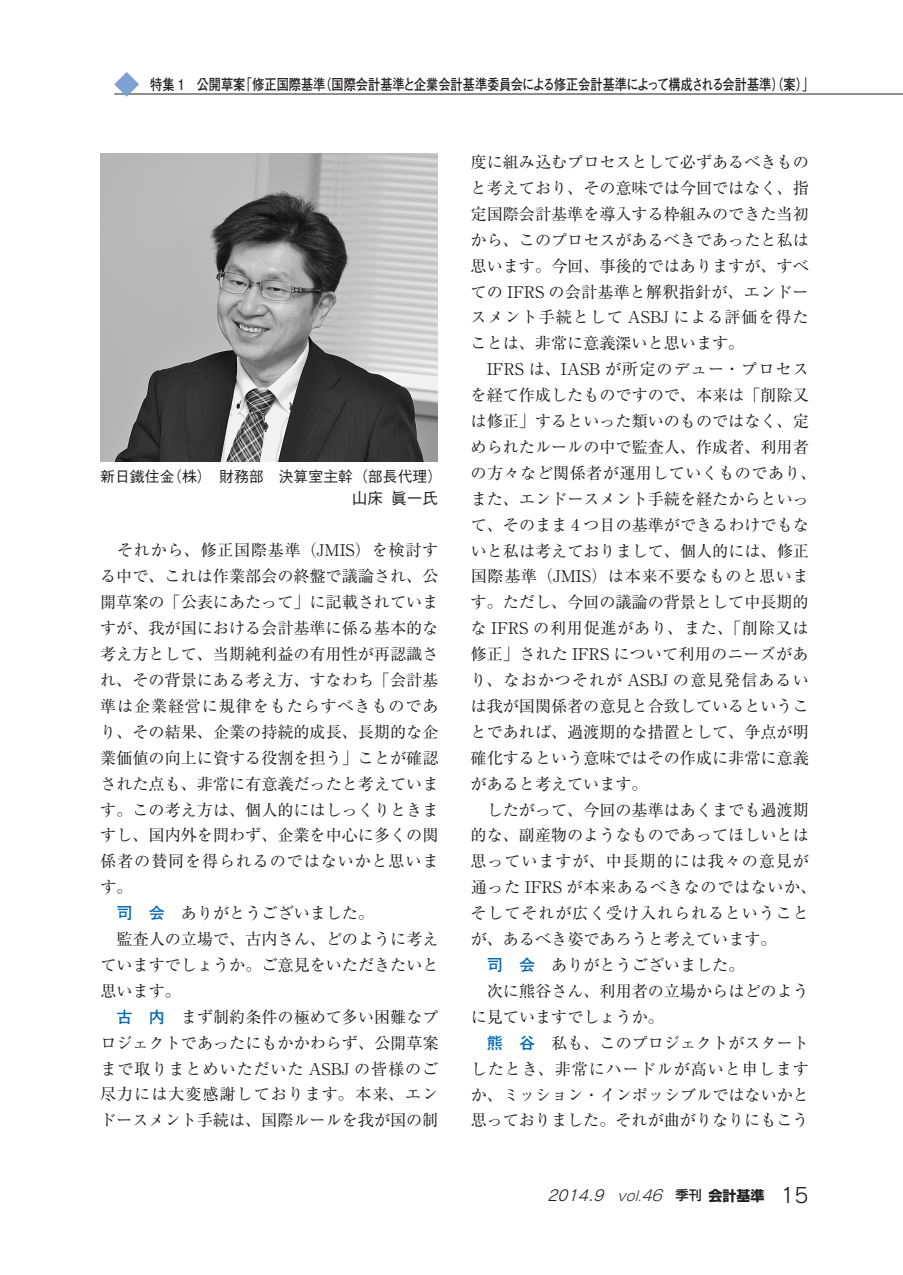
<style>
.page{position:relative;width:903px;height:1275px;background:#fff}
.page>*{position:absolute;margin:0;border:0;box-sizing:border-box;transform-origin:0 0}
.t1{font:16.1px/25.9px "Ryumin Pr 5";color:#231f20}
.t2{font:500 15.75px "Gothic BBB Pr 5";color:#231f20}
.t3{font:700 14.88px "Futo Go B101 Pr 5";color:#231f20;scale:.82 1}
.t4{font:500 14.88px "Gothic BBB Pr 5";color:#231f20}
.t5{font:italic 14.88px "Rodin Pro M";color:#231f20}
.s1{font-family:"Century Std";font-weight:300;font-size:17.15px}
.s2{font-family:"Futo Go B101 Pr 5";font-weight:700;color:#0168b5}
.s3{font-family:"Gothic MB101 Pr 5";font-weight:300;font-size:13.65px}
.s4{font-family:"Gothic MB101 Pr 5";font-weight:300}
.s5{font-family:"Shin Go Pr 5";font-weight:500;font-style:normal;font-size:13.12px}
.s6{font-family:"Shin Go Pr 5";font-weight:700;font-style:normal;font-size:14px}
.s7{font-style:normal;font-size:20.47px}
</style>
<div class="page">
<hr style="left:114px;top:94px;width:789px;height:1px;background:#231f20">
<svg style="left:114px;top:72px;width:25px;height:25px"></svg>
<img style="left:101px;top:154px;width:337px;height:307px">
<p class="t3" style="left:150px;top:72px;width:811px">特集 1　公開草案「修正国際基準（国際会計基準と企業会計基準委員会による修正会計基準によって構成される会計基準（案）」</p>
<p class="t3" style="left:772px;top:72px;width:16px">）</p>
<p class="t4" style="left:100px;top:465px;width:344px">新日鐵住金（株）　財務部　決算室主幹（部長代理）</p>
<p class="t2" style="left:352px;top:485px;width:88px">山床眞一氏</p>
<p class="t1" style="left:100px;top:536px;width:340px;text-indent:17px">それから、修正国際基準（<span class="s1">J</span>MIS）を検討する中で、これは作業部会の終盤で議論され、公開草案の「公表にあたって」に記載されていますが、我が国における会計基準に係る基本的な考え方として、当期純利益の有用性が再認識され、その背景にある考え方、すなわち「会計基準は企業経営に規律をもたらすべきものであり、その結果、企業の持続的成長、長期的な企業価値の向上に資する役割を担う」ことが確認された点も、非常に有意義だったと考えています。この考え方は、個人的にはしっくりときますし、国内外を問わず、企業を中心に多くの関係者の賛同を得られるのではないかと思います。<br><span class="s2">　司　会</span> ありがとうございました。</p>
<p class="t1" style="left:100px;top:925px;width:340px;text-indent:16px">監査人の立場で、古内さん、どのように考えていますでしょうか。ご意見をいただきたいと思います。<br><span class="s2">　古　内</span> まず制約条件の極めて多い困難なプロジェクトであったにもかかわらず、公開草案まで取りまとめいただいた ASB<span class="s1">J</span> の皆様のご尽力には大変感謝しております。本来、エンドースメント手続は、国際ルールを我が国の制</p>
<p class="t1" style="left:470px;top:148px;width:340px;text-align:justify">度に組み込むプロセスとして必ずあるべきものと考えており、その意味では今回ではなく、指定国際会計基準を導入する枠組みのできた当初から、このプロセスがあるべきであったと私は思います。今回、事後的ではありますが、すべての IFRS の会計基準と解釈指針が、エンドースメント手続として ASB<span class="s1">J</span> による評価を得たことは、非常に意義深いと思います。</p>
<p class="t1" style="left:470px;top:355px;width:348px;text-indent:16px">IFRS は、IASB が所定のデュー・プロセスを経て作成したものですので、本来は「削除又は修正」するといった類いのものではなく、定められたルールの中で監査人、作成者、利用者の方々など関係者が運用していくものであり、また、エンドースメント手続を経たからといって、そのまま 4 つ目の基準ができるわけでもないと私は考えておりまして、個人的には、修正国際基準（<span class="s1">J</span>MIS）は本来不要なものと思います。ただし、今回の議論の背景として中長期的な IFRS の利用促進があり、また、「削除又は修正」された IFRS について利用のニーズがあり、なおかつそれが ASB<span class="s1">J</span> の意見発信あるいは我が国関係者の意見と合致しているということであれば、過渡期的な措置として、争点が明確化するという意味ではその作成に非常に意義があると考えています。</p>
<p class="t1" style="left:471px;top:795px;width:347px;text-indent:16px">したがって、今回の基準はあくまでも過渡期的な、副産物のようなものであってほしいとは思っていますが、中長期的には我々の意見が通った IFRS が本来あるべきなのではないか、そしてそれが広く受け入れられるということが、あるべき姿であろうと考えています。<br><span class="s2">　司　会</span> ありがとうございました。</p>
<p class="t1" style="left:471px;top:977px;width:340px;text-indent:16px">次に熊谷さん、利用者の立場からはどのように見ていますでしょうか。<br><span class="s2">　熊　谷</span> 私も、このプロジェクトがスタートしたとき、非常にハードルが高いと申しますか、ミッション・インポッシブルではないかと思っておりました。それが曲がりなりにもこう</p>
<p class="t5" style="left:547px;top:1186px;width:263px">2014.9 <span class="s3">vol.</span><span class="s4">46</span> <span class="s5">季刊</span><span class="s6">会計基準</span> <span class="s7">1 5</span></p>
</div>
